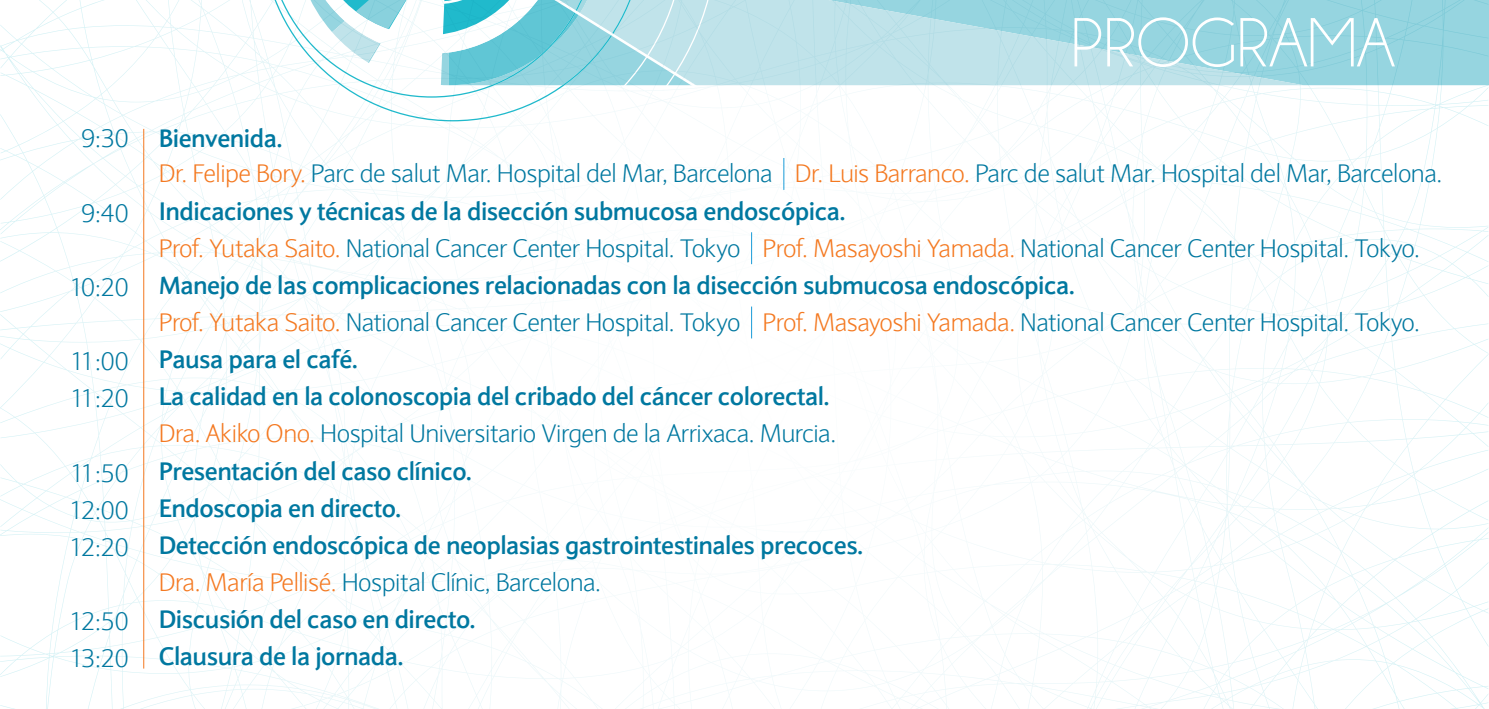
<style>
.page{position:relative;width:1489px;height:709px;background:#fff}
.page>*{position:absolute;margin:0;border:0;box-sizing:border-box;transform-origin:0 0}
.Paragraph_Style4{font:70px "Champagne&Limousines";color:#fff}
.Paragraph_Style4-2{font:300 25px/35px "Expert Sans";letter-spacing:-.02em;color:#0078a0}
.Paragraph_Style4-3{font:700 25px "Expert Sans";letter-spacing:-.02em;color:#0078a0}
.s1{font-weight:700}
.s2{color:#f47921}
</style>
<div class="page">
<svg style="left:1303px;top:0;width:185px;height:85px;background:#94d4df"></svg>
<svg style="left:751px;top:0;width:552px;height:85px;background:#acdce5"></svg>
<svg style="left:187px;top:0;width:518px;height:195px"></svg>
<svg style="left:267px;top:0;width:484px;height:134px"></svg>
<hr style="left:783px;top:158px;width:1px;height:32px;background:#199bd8">
<hr style="left:751px;top:232px;width:1px;height:32px;background:#199bd8">
<hr style="left:751px;top:306px;width:1px;height:32px;background:#199bd8">
<hr style="left:143px;top:129px;width:1px;height:539px;background:#f47921">
<p class="Paragraph_Style4-2" style="left:81px;top:121px;width:49px">9:30</p>
<p class="Paragraph_Style4-2" style="left:81px;top:195px;width:49px">9:40</p>
<p class="Paragraph_Style4-2" style="left:70px;top:269px;width:60px">10:20</p>
<p class="Paragraph_Style4-2" style="left:71px;top:344px;width:59px">11:00</p>
<p class="Paragraph_Style4-2" style="left:71px;top:381px;width:59px">11:20</p>
<p class="Paragraph_Style4-2" style="left:71px;top:455px;width:59px">11:50</p>
<p class="Paragraph_Style4-2" style="left:70px;top:492px;width:61px">12:00</p>
<p class="Paragraph_Style4-2" style="left:70px;top:529px;width:61px">12:20</p>
<p class="Paragraph_Style4-2" style="left:70px;top:604px;width:61px">12:50</p>
<p class="Paragraph_Style4-2" style="left:70px;top:641px;width:60px">13:20</p>
<p class="Paragraph_Style4" style="left:1070px;top:3px;width:326px">PROGRAMA</p>
<p class="Paragraph_Style4-2" style="left:159px;top:121px;width:1284px"><span class="s1">Bienvenida.<br></span><span class="s2">Dr. Felipe Bory.</span> Parc de salut Mar. Hospital del Mar, Barcelona <span class="s2">Dr. Luis Barranco.</span> Parc de salut Mar. Hospital del Mar, Barcelona.</p>
<p class="Paragraph_Style4-3" style="left:159px;top:194px;width:688px">Indicaciones y técnicas de la disección submucosa endoscópica.</p>
<p class="Paragraph_Style4-2" style="left:159px;top:230px;width:1262px"><span class="s2">Prof. Yutaka Saito.</span> National Cancer Center Hospital. Tokyo <span class="s2">Prof. Masayoshi Yamada.</span> National Cancer Center Hospital. Tokyo.</p>
<p class="Paragraph_Style4-3" style="left:159px;top:268px;width:917px">Manejo de las complicaciones relacionadas con la disección submucosa endoscópica.</p>
<p class="Paragraph_Style4-2" style="left:159px;top:304px;width:1262px"><span class="s2">Prof. Yutaka Saito.</span> National Cancer Center Hospital. Tokyo <span class="s2">Prof. Masayoshi Yamada.</span> National Cancer Center Hospital. Tokyo.</p>
<p class="Paragraph_Style4-3" style="left:159px;top:343px;width:201px">Pausa para el café.</p>
<p class="Paragraph_Style4-3" style="left:159px;top:380px;width:672px">La calidad en la colonoscopia del cribado del cáncer colorectal.</p>
<p class="Paragraph_Style4-2" style="left:159px;top:416px;width:679px"><span class="s2">Dra. Akiko Ono.</span> Hospital Universitario Virgen de la Arrixaca. Murcia.</p>
<p class="Paragraph_Style4-3" style="left:159px;top:454px;width:315px">Presentación del caso clínico.</p>
<p class="Paragraph_Style4-3" style="left:159px;top:491px;width:244px">Endoscopia en directo.</p>
<p class="Paragraph_Style4-3" style="left:159px;top:528px;width:706px">Detección endoscópica de neoplasias gastrointestinales precoces.</p>
<p class="Paragraph_Style4-2" style="left:159px;top:564px;width:443px"><span class="s2">Dra. María Pellisé.</span> Hospital Clínic, Barcelona.</p>
<p class="Paragraph_Style4-3" style="left:159px;top:602px;width:318px">Discusión del caso en directo.</p>
<p class="Paragraph_Style4-3" style="left:159px;top:640px;width:246px">Clausura de la jornada.</p>
</div>
